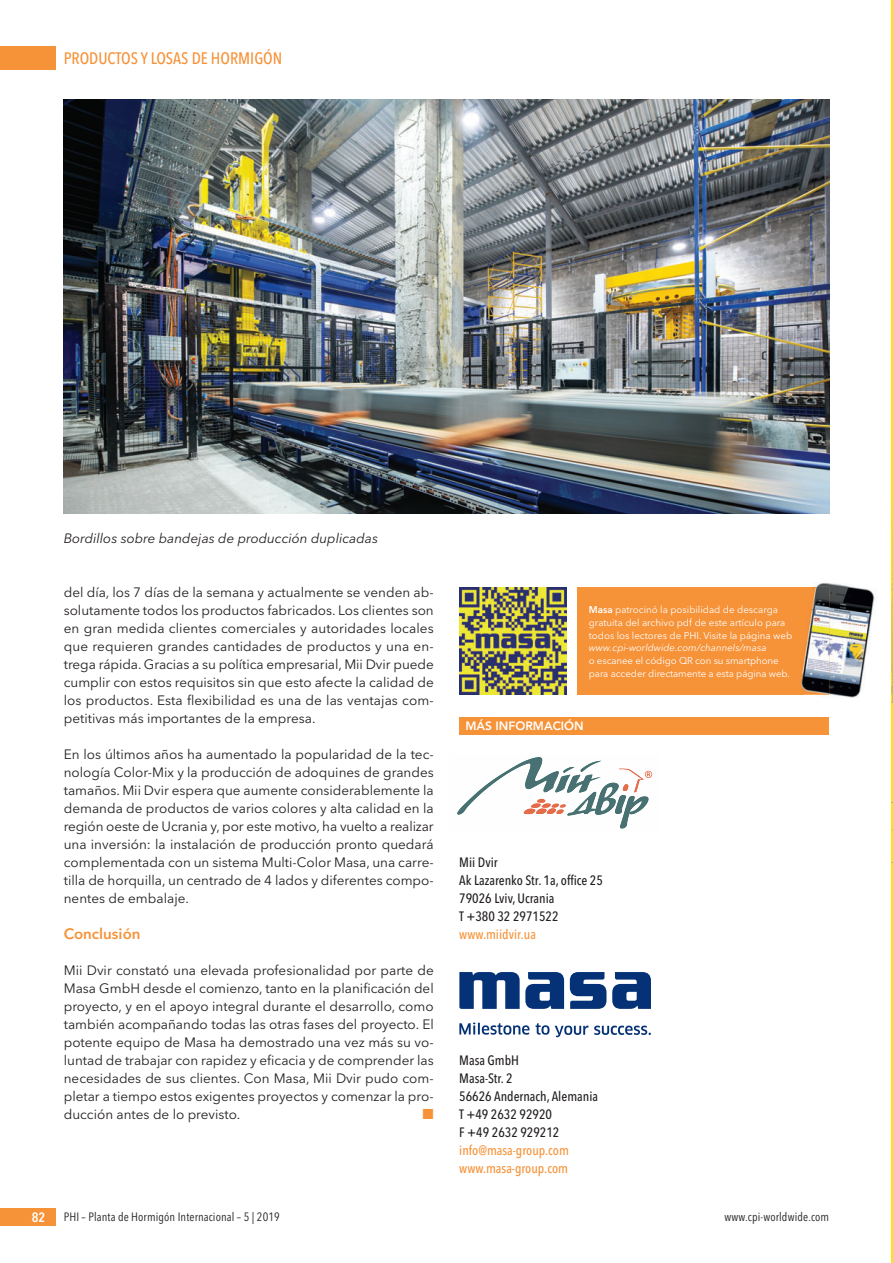
<style>
.page{position:relative;width:893px;height:1263px;background:#fff}
.page>*{position:absolute;margin:0;border:0;box-sizing:border-box;transform-origin:0 0}
.t1{font:500 16.5px "Avenir Next Condensed";color:#f69238}
.t2{font:600 15px "Avenir Next";color:#f69238}
.t3{font:13.5px/18px "Avenir Next";color:#231f20;text-align:justify}
.t4{font:500 13.5px/18px "Avenir Next Condensed";color:#231f20}
.t5{font:500 13.5px/18px "Avenir Next Condensed";color:#f69238}
.t6{font:italic 13.5px "Avenir Next";color:#231f20}
.t7{font:600 13.5px "Avenir Next Condensed";color:#fff}
.t8{font:13.5px "European Pi Three";color:#f69238}
.t9{font:12px "Avenir Next Condensed";letter-spacing:.01em;color:#231f20}
.t10{font:800 12px "Avenir";color:#fff}
.t11{font:9.75px/12.8px "Avenir Next";color:#fff}
.t12{font:italic 9.75px "Avenir Next";color:#fff}
.s1{font-weight:600}
</style>
<div class="page">
<hr style="left:892px;top:0;width:1px;height:1263px;background:#ffe601">
<svg style="left:891px;top:467px;width:1px;height:31px"></svg>
<img style="left:892px;top:518px;width:1px;height:185px">
<div style="left:0;top:47px;width:55px;height:23px;background:#f69238"></div>
<div style="left:0;top:1208px;width:55px;height:18px;background:#f69238"></div>
<div style="left:459px;top:718px;width:370px;height:17px;background:#f69238"></div>
<svg style="left:457px;top:757px;width:196px;height:72px"></svg>
<svg style="left:459px;top:1022px;width:70px;height:13px"></svg>
<svg style="left:536px;top:1023px;width:13px;height:12px"></svg>
<svg style="left:555px;top:1025px;width:33px;height:12px"></svg>
<svg style="left:594px;top:1025px;width:57px;height:10px"></svg>
<svg style="left:570px;top:972px;width:36px;height:37px"></svg>
<svg style="left:612px;top:972px;width:39px;height:37px"></svg>
<svg style="left:459px;top:972px;width:105px;height:37px"></svg>
<img style="left:64px;top:100px;width:765px;height:413px">
<div style="left:577px;top:587px;width:252px;height:107px;background:#f69238"></div>
<img style="left:459px;top:587px;width:108px;height:107px">
<img style="left:802px;top:583px;width:73px;height:115px">
<img style="left:801px;top:587px;width:28px;height:107px">
<p class="t1" style="left:64px;top:51px;width:220px">PRODUCTOS Y LOSAS DE HORMIGÓN</p>
<p class="t6" style="left:64px;top:532px;width:316px">Bordillos sobre bandejas de producción duplicadas</p>
<p class="t3" style="left:64px;top:584px;width:371px">del día, los 7 días de la semana y actualmente se venden ab&shy;solutamente todos los productos fabricados. Los clientes son en gran medida clientes comerciales y autoridades locales que requieren grandes cantidades de productos y una en&shy;trega rápida. Gracias a su política empresarial, Mii Dvir puede cumplir con estos requisitos sin que esto afecte la calidad de los productos. Esta flexibilidad es una de las ventajas com - petitivas más importantes de la empresa.</p>
<p class="t3" style="left:64px;top:746px;width:371px">En los últimos años ha aumentado la popularidad de la tec&shy;nología Color-Mix y la producción de adoquines de grandes tamaños. Mii Dvir espera que aumente considerablemente la demanda de productos de varios colores y alta calidad en la región oeste de Ucrania y, por este motivo, ha vuelto a realizar una inversión: la instalación de producción pronto quedará complementada con un sistema Multi-Color Masa, una carre&shy;tilla de horquilla, un centrado de 4 lados y diferentes compo&shy;nentes de embalaje.</p>
<p class="t2" style="left:64px;top:927px;width:78px">Conclusión</p>
<p class="t3" style="left:64px;top:962px;width:371px">Mii Dvir constató una elevada profesionalidad por parte de Masa GmbH desde el comienzo, tanto en la planificación del proyecto, y en el apoyo integral durante el desarrollo, como también acompañando todas las otras fases del proyecto. El potente equipo de Masa ha demostrado una vez más su vo&shy;luntad de trabajar con rapidez y eficacia y de comprender las necesidades de sus clientes. Con Masa, Mii Dvir pudo com&shy;pletar a tiempo estos exigentes proyectos y comenzar la pro&shy;ducción antes de lo previsto.</p>
<p class="t8" style="left:422px;top:1106px;width:13px">-</p>
<p class="t11" style="left:589px;top:604px;width:205px"><span class="s1">Masa</span> patrocinó la posibilidad de descarga gratuita del archivo pdf de este artículo para todos los lectores de PHI. Visite la página web</p>
<p class="t12" style="left:589px;top:644px;width:179px">www.cpi-worldwide.com/channels/masa</p>
<p class="t11" style="left:589px;top:655px;width:203px">o escanee el código QR con su smartphone pa ra acceder directamente a esta página web.</p>
<p class="t10" style="left:465px;top:719px;width:120px">MÁS INFORMACIÓN</p>
<p class="t4" style="left:459px;top:854px;width:145px">Mii Dvir<br>Ak Lazarenko Str. 1a, office 25<br>79026 Lviv, Ucrania<br>T +380 32 2971522</p>
<p class="t5" style="left:459px;top:926px;width:78px">www.miidvir.ua</p>
<p class="t4" style="left:459px;top:1052px;width:140px">Masa GmbH<br>Masa-Str. 2<br>56626 Andernach, Alemania<br>T +49 2632 92920<br>F +49 2632 929212</p>
<p class="t5" style="left:459px;top:1142px;width:111px">info@masa-group.com www.masa-group.com</p>
<p class="t7" style="left:32px;top:1209px;width:15px">82</p>
<p class="t9" style="left:64px;top:1211px;width:218px">PHI – Planta de Hormigón Internacional – 5 | 2019</p>
<p class="t9" style="left:725px;top:1211px;width:106px">www.cpi-worldwide.com</p>
</div>
